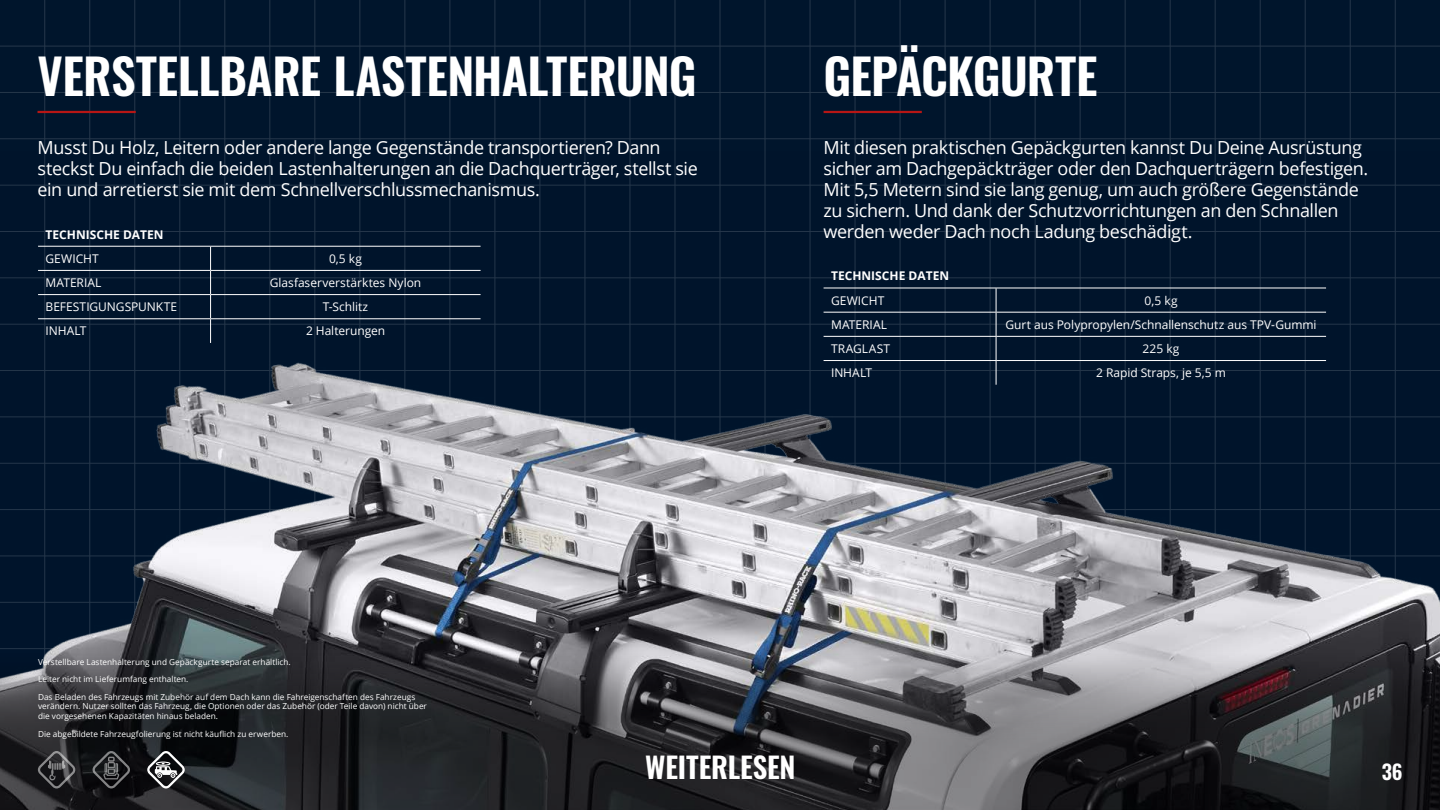
<style>
.page{position:relative;width:1440px;height:810px;background:#00152c}
.page>*{position:absolute;margin:0;border:0;box-sizing:border-box;transform-origin:0 0}
.HDL_Up_Top{font:600 48.75px "Oswald";letter-spacing:-.01em;color:#fff}
.t1{font:600 28.88px "Oswald";letter-spacing:-.005em;color:#fff}
.t2{font:600 20.25px "Oswald";color:#fff}
.Bodycopy{font:18px/20.9px "Open Sans";letter-spacing:-.02em;color:#fff}
.Table_BC_center{font:12px "Open Sans";letter-spacing:-.005em;color:#fff}
.Table_of_Contents{font:12px "Open Sans";color:#fff}
.Table_HL{font:700 12px "Open Sans";color:#fff}
.Table_of_Contents-2{font:12px "Open Sans";letter-spacing:.02em;color:#fff}
.Captions{font:8.25px/9.9px "Open Sans";color:#fff}
</style>
<div class="page">
<hr style="left:0;top:46px;width:1440px;height:1px;background:#fff">
<hr style="left:0;top:92px;width:1440px;height:1px;background:#fff">
<hr style="left:0;top:139px;width:1440px;height:1px;background:#fff">
<hr style="left:44px;top:0;width:1px;height:731px;background:#fff">
<hr style="left:90px;top:0;width:1px;height:731px;background:#fff">
<hr style="left:135px;top:0;width:1px;height:731px;background:#fff">
<hr style="left:180px;top:0;width:1px;height:731px;background:#fff">
<hr style="left:225px;top:0;width:1px;height:731px;background:#fff">
<hr style="left:270px;top:0;width:1px;height:731px;background:#fff">
<hr style="left:315px;top:0;width:1px;height:731px;background:#fff">
<hr style="left:360px;top:0;width:1px;height:731px;background:#fff">
<hr style="left:405px;top:0;width:1px;height:731px;background:#fff">
<hr style="left:450px;top:0;width:1px;height:731px;background:#fff">
<hr style="left:495px;top:0;width:1px;height:731px;background:#fff">
<hr style="left:540px;top:0;width:1px;height:731px;background:#fff">
<hr style="left:585px;top:0;width:1px;height:731px;background:#fff">
<hr style="left:630px;top:0;width:1px;height:731px;background:#fff">
<hr style="left:675px;top:0;width:1px;height:731px;background:#fff">
<hr style="left:720px;top:0;width:1px;height:731px;background:#fff">
<hr style="left:765px;top:0;width:1px;height:731px;background:#fff">
<hr style="left:810px;top:0;width:1px;height:731px;background:#fff">
<hr style="left:855px;top:0;width:1px;height:731px;background:#fff">
<hr style="left:900px;top:0;width:1px;height:731px;background:#fff">
<hr style="left:945px;top:0;width:1px;height:731px;background:#fff">
<hr style="left:990px;top:0;width:1px;height:731px;background:#fff">
<hr style="left:1035px;top:0;width:1px;height:731px;background:#fff">
<hr style="left:1080px;top:0;width:1px;height:731px;background:#fff">
<hr style="left:1125px;top:0;width:1px;height:731px;background:#fff">
<hr style="left:1170px;top:0;width:1px;height:731px;background:#fff">
<hr style="left:1215px;top:0;width:1px;height:731px;background:#fff">
<hr style="left:1260px;top:0;width:1px;height:731px;background:#fff">
<hr style="left:1305px;top:0;width:1px;height:731px;background:#fff">
<hr style="left:1350px;top:0;width:1px;height:731px;background:#fff">
<hr style="left:1395px;top:0;width:1px;height:731px;background:#fff">
<img style="left:0;top:152px;width:1440px;height:501px">
<img style="left:0;top:653px;width:1440px;height:157px">
<hr style="left:38px;top:246px;width:173px;height:1px;background:#fff">
<hr style="left:211px;top:246px;width:270px;height:1px;background:#fff">
<hr style="left:38px;top:270px;width:173px;height:1px;background:#fff">
<hr style="left:211px;top:270px;width:270px;height:1px;background:#fff">
<hr style="left:38px;top:294px;width:173px;height:1px;background:#fff">
<hr style="left:211px;top:294px;width:270px;height:1px;background:#fff">
<hr style="left:38px;top:318px;width:173px;height:1px;background:#fff">
<hr style="left:211px;top:318px;width:270px;height:1px;background:#fff">
<svg style="left:210px;top:247px;width:1px;height:96px"></svg>
<hr style="left:824px;top:288px;width:172px;height:1px;background:#fff">
<hr style="left:996px;top:288px;width:330px;height:1px;background:#fff">
<hr style="left:824px;top:312px;width:172px;height:1px;background:#fff">
<hr style="left:996px;top:312px;width:330px;height:1px;background:#fff">
<hr style="left:824px;top:336px;width:172px;height:1px;background:#fff">
<hr style="left:996px;top:336px;width:330px;height:1px;background:#fff">
<hr style="left:824px;top:360px;width:172px;height:1px;background:#fff">
<hr style="left:996px;top:360px;width:330px;height:1px;background:#fff">
<svg style="left:996px;top:288px;width:1px;height:97px"></svg>
<svg style="left:38px;top:751px;width:38px;height:37px"></svg>
<svg style="left:93px;top:750px;width:37px;height:38px"></svg>
<svg style="left:147px;top:750px;width:38px;height:38px"></svg>
<hr style="left:38px;top:111px;width:98px;height:2px;background:#b61615">
<hr style="left:824px;top:111px;width:98px;height:2px;background:#b61615">
<p class="HDL_Up_Top" style="left:38px;top:50px;width:661px">VERSTELLBARE LASTENHALTERUNG</p>
<p class="Bodycopy" style="left:38px;top:137px;width:662px">Musst Du Holz, Leitern oder andere lange Gegenstände transportieren? Dann steckst Du einfach die beiden Lastenhalterungen an die Dachquerträger, stellst sie ein und arretierst sie mit dem Schnellverschlussmechanismus.</p>
<p class="Table_HL" style="left:46px;top:226px;width:120px">TECHNISCHE DATEN</p>
<p class="Table_of_Contents" style="left:46px;top:250px;width:55px">GEWICHT</p>
<p class="Table_BC_center" style="left:329px;top:250px;width:35px">0,5 kg</p>
<p class="Table_of_Contents" style="left:46px;top:275px;width:57px">MATERIAL</p>
<p class="Table_BC_center" style="left:270px;top:275px;width:153px">Glasfaserverstärktes Nylon</p>
<p class="Table_of_Contents" style="left:46px;top:299px;width:133px">BEFESTIGUNGSPUNKTE</p>
<p class="Table_BC_center" style="left:323px;top:299px;width:47px">T-Schlitz</p>
<p class="Table_of_Contents" style="left:46px;top:323px;width:42px">INHALT</p>
<p class="Table_BC_center" style="left:306px;top:323px;width:81px">2 Halterungen</p>
<p class="Captions" style="left:38px;top:657px;width:254px">Verstellbare Lastenhalterung und Gepäckgurte separat erhältlich.</p>
<p class="Captions" style="left:38px;top:674px;width:152px">Leiter nicht im Lieferumfang enthalten.</p>
<p class="Captions" style="left:38px;top:691px;width:390px">Das Beladen des Fahrzeugs mit Zubehör auf dem Dach kann die Fahreigenschaften des Fahrzeugs verändern. Nutzer sollten das Fahrzeug, die Optionen oder das Zubehör (oder Teile davon) nicht über die vorgesehenen Kapazitäten hinaus beladen.</p>
<p class="Captions" style="left:38px;top:729px;width:252px">Die abgebildete Fahrzeugfolierung ist nicht käuflich zu erwerben.</p>
<p class="HDL_Up_Top" style="left:824px;top:50px;width:275px">GEPÄCKGURTE</p>
<p class="Bodycopy" style="left:824px;top:137px;width:546px">Mit diesen praktischen Gepäckgurten kannst Du Deine Ausrüstung sicher am Dachgepäckträger oder den Dachquerträgern befestigen.<br>Mit 5,5 Metern sind sie lang genug, um auch größere Gegenstände zu sichern. Und dank der Schutzvorrichtungen an den Schnallen werden weder Dach noch Ladung beschädigt.</p>
<p class="Table_HL" style="left:831px;top:268px;width:120px">TECHNISCHE DATEN</p>
<p class="Table_of_Contents" style="left:831px;top:292px;width:55px">GEWICHT</p>
<p class="Table_BC_center" style="left:1145px;top:292px;width:35px">0,5 kg</p>
<p class="Table_of_Contents" style="left:831px;top:316px;width:57px">MATERIAL</p>
<p class="Table_BC_center" style="left:1005px;top:316px;width:313px">Gurt aus Polypropylen/Schnallenschutz aus TPV-Gummi</p>
<p class="Table_of_Contents-2" style="left:831px;top:340px;width:61px">TRAGLAST</p>
<p class="Table_BC_center" style="left:1143px;top:340px;width:38px">225 kg</p>
<p class="Table_of_Contents" style="left:831px;top:365px;width:42px">INHALT</p>
<p class="Table_BC_center" style="left:1096px;top:365px;width:131px">2 Rapid Straps, je 5,5 m</p>
<h2 class="t1" style="left:645px;top:752px;width:152px">WEITERLESEN</h2>
<p class="t2" style="left:1382px;top:761px;width:22px">36</p>
</div>
